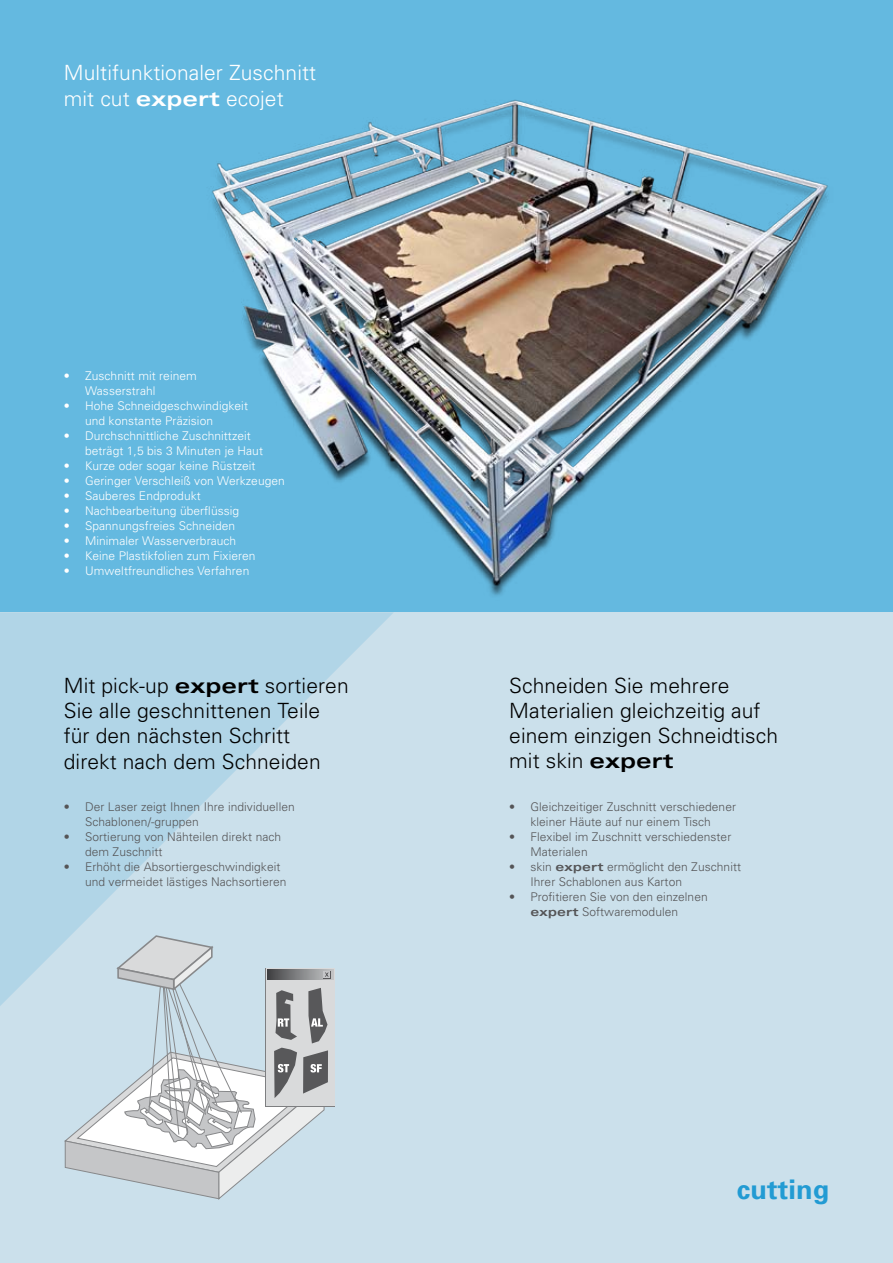
<style>
.page{position:relative;width:893px;height:1263px;background:#fff}
.page>*{position:absolute;margin:0;border:0;box-sizing:border-box;transform-origin:0 0}
.t1{font:700 27px "Univers";letter-spacing:.005em;color:#229bd3}
.t2{font:300 21px/25.2px "Univers";letter-spacing:.005em;color:#000}
.t3{font:300 21px/25.2px "Univers";letter-spacing:.005em;color:#fff}
.t4{font:300 12px/15px "Univers";letter-spacing:.005em;color:#555557}
.t5{font:300 12px/15px "Univers";letter-spacing:.005em;color:#fff}
.s1{font-weight:700;font-stretch:expanded}
</style>
<div class="page">
<div style="left:0;top:0;width:893px;height:612px;background:#64b9e0"></div>
<div style="left:0;top:612px;width:893px;height:651px;background:#cbe0eb"></div>
<svg style="left:0;top:612px;width:393px;height:407px;fill:#b1d5e7"></svg>
<div style="left:266px;top:968px;width:68px;height:137px;background:#d9dadb"></div>
<svg style="left:329px;top:969px;width:4px;height:11px"></svg>
<div style="left:323px;top:970px;width:8px;height:8px;background:#bebfc1"></div>
<div style="left:323px;top:971px;width:8px;height:7px;background:#58585a"></div>
<div style="left:323px;top:971px;width:7px;height:7px;background:#c5c6c8"></div>
<svg style="left:65px;top:932px;width:264px;height:267px"></svg>
<img style="left:212px;top:99px;width:616px;height:497px">
<h2 class="t3" style="left:64px;top:60px;width:254px">Multifunktionaler Zuschnitt mit cut <span class="s1">expert</span> ecojet</h2>
<p class="t5" style="left:85px;top:369px;width:113px;text-indent:-21px">• Zuschnitt mit reinem<br>Wasserstrahl</p>
<p class="t5" style="left:85px;top:399px;width:164px;text-indent:-21px">• Hohe Schneidgeschwindigkeit und konstante Präzision</p>
<p class="t5" style="left:85px;top:429px;width:179px;text-indent:-21px">• Durchschnittliche Zuschnittzeit beträgt 1,5 bis 3 Minuten je Haut</p>
<p class="t5" style="left:64px;top:459px;width:193px">• Kurze oder sogar keine Rüstzeit</p>
<p class="t5" style="left:64px;top:474px;width:223px">• Geringer Verschleiß von Werkzeugen</p>
<p class="t5" style="left:64px;top:489px;width:139px">• Sauberes Endprodukt</p>
<p class="t5" style="left:64px;top:504px;width:177px">• Nachbearbeitung überflüssig</p>
<p class="t5" style="left:64px;top:519px;width:173px">• Spannungsfreies Schneiden</p>
<p class="t5" style="left:64px;top:534px;width:174px">• Minimaler Wasserverbrauch</p>
<p class="t5" style="left:64px;top:549px;width:193px">• Keine Plastikfolien zum Fixieren</p>
<p class="t5" style="left:64px;top:564px;width:187px">• Umweltfreundliches Verfahren</p>
<h2 class="t2" style="left:64px;top:673px;width:286px">Mit pick-up <span class="s1">expert</span> sortieren<br>Sie alle geschnittenen Teile für den nächsten Schritt<br>direkt nach dem Schneiden</h2>
<p class="t4" style="left:85px;top:799px;width:211px;text-indent:-21px">• Der Laser zeigt Ihnen Ihre individuellen<br>Schablonen/-gruppen</p>
<p class="t4" style="left:85px;top:829px;width:198px;text-indent:-21px">• Sortierung von Nähteilen direkt nach dem Zuschnitt</p>
<p class="t4" style="left:85px;top:859px;width:203px;text-indent:-21px">• Erhöht die Absortiergeschwindigkeit und vermeidet lästiges Nachsortieren</p>
<h2 class="t2" style="left:509px;top:673px;width:270px">Schneiden Sie mehrere<br>Materialien gleichzeitig auf einem einzigen Schneidtisch mit skin <span class="s1">expert</span></h2>
<p class="t4" style="left:509px;top:799px;width:228px;text-align:center">• Gleichzeitiger Zuschnitt verschiedener kleiner Häute auf nur einem Tisch</p>
<p class="t4" style="left:530px;top:829px;width:202px;text-indent:-21px">• Flexibel im Zuschnitt verschiedenster<br>Materialen</p>
<p class="t4" style="left:530px;top:859px;width:212px;text-indent:-21px">• skin <span class="s1">expert</span> ermöglicht den Zuschnitt<br>Ihrer Schablonen aus Karton</p>
<p class="t4" style="left:530px;top:889px;width:179px;text-indent:-21px">• Profitieren Sie von den einzelnen <span class="s1">expert</span> Softwaremodulen</p>
<h1 class="t1" style="left:737px;top:1173px;width:94px">cutting</h1>
</div>
